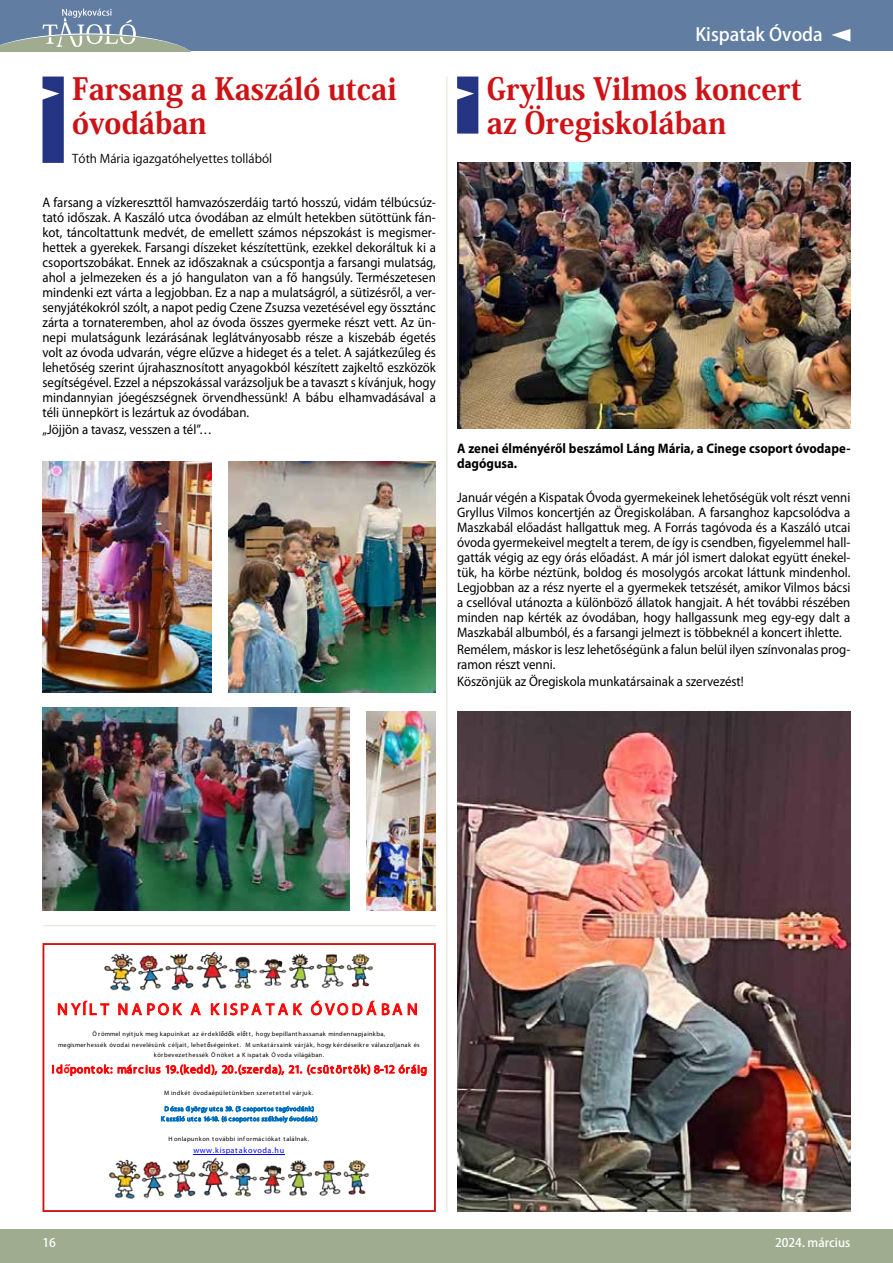
<style>
.page{position:relative;width:893px;height:1263px;background:#fff}
.page>*{position:absolute;margin:0;border:0;box-sizing:border-box;transform-origin:0 0}
.t1{font:800 30.3px/33.3px "Koz Min Pr 6 N";color:#cd1316;scale:.95 1}
.t2{font:500 18px "Koz Go Pr 6 N";color:#fff}
.t3{font:16.35px "Myriad Pro";letter-spacing:.21em;color:#f00}
.t4{font:13.8px/15px "Myriad Pro";color:#000;text-align:justify;scale:.93 1}
.t5{font:700 13.8px/15px "Myriad Pro";color:#000;scale:.93 1}
.t6{font:12px "Koz Go Pr 6 N";color:#000}
.t7{font:500 12px "Koz Go Pr 6 N";color:#fff}
.t8{font:11.7px "Myriad Pro";letter-spacing:.065em;color:#f00}
.t9{font:8.1px "Myriad Pro";letter-spacing:.065em;color:#00f}
.t10{font:6.45px/10.4px "Myriad Pro";letter-spacing:.06em;color:#000;text-align:center}
.t11{font:6.45px/10.1px "Myriad Pro";letter-spacing:.065em;color:#0070c0;text-align:center}
.s1{font-family:"Comic Sans MS"}
.s2{font-family:"Comic Sans MS";font-weight:700}
</style>
<div class="page">
<div style="left:0;top:1229px;width:893px;height:34px;background:#9fac8f"></div>
<div style="left:0;top:0;width:893px;height:51px;background:#617da2"></div>
<svg style="left:831px;top:29px;width:19px;height:13px"></svg>
<svg style="left:0;top:9px;width:191px;height:42px"></svg>
<svg style="left:43px;top:77px;width:21px;height:86px;background:#32408a"></svg>
<svg style="left:457px;top:77px;width:21px;height:57px"></svg>
<hr style="left:193px;top:1154px;width:92px;height:1px;background:#00f">
<img style="left:104px;top:951px;width:269px;height:40px">
<img style="left:109px;top:1157px;width:260px;height:41px">
<div style="left:43px;top:943px;width:393px;height:269px;border:2px solid #cd1316"></div>
<img style="left:43px;top:707px;width:307px;height:204px">
<img style="left:229px;top:462px;width:207px;height:230px">
<img style="left:43px;top:461px;width:168px;height:231px">
<img style="left:367px;top:711px;width:69px;height:200px">
<img style="left:457px;top:163px;width:393px;height:265px">
<img style="left:457px;top:711px;width:393px;height:501px">
<hr style="left:446px;top:77px;width:1px;height:1135px;background:#9fac8f">
<hr style="left:43px;top:925px;width:393px;height:1px;background:#9fac8f">
<h1 class="t1" style="left:72px;top:73px;width:343px">Farsang a Kaszáló utcai óvodában</h1>
<p class="t6" style="left:72px;top:152px;width:201px">Tóth Mária igazgatóhelyettes tollából</p>
<p class="t4" style="left:43px;top:195px;width:424px">A farsang a vízkereszttől hamvazószerdáig tartó hosszú, vidám télbúcsúz&shy;tató időszak. A Kaszáló utca óvodában az elmúlt hetekben sütöttünk fán&shy;kot, táncoltattunk medvét, de emellett számos népszokást is megismer&shy;hettek a gyerekek. Farsangi díszeket készítettünk, ezekkel dekoráltuk ki a csoportszobákat. Ennek az időszaknak a csúcspontja a farsangi mulatság, ahol a jelmezeken és a jó hangulaton van a fő hangsúly. Természetesen mindenki ezt várta a legjobban. Ez a nap a mulatságról, a sütizésről, a ver&shy;senyjátékokról szólt, a napot pedig Czene Zsuzsa vezetésével egy össztánc zárta a tornateremben, ahol az óvoda összes gyermeke részt vett. Az ün&shy;nepi mulatságunk lezárásának leglátványosabb része a kiszebáb égetés volt az óvoda udvarán, végre elűzve a hideget és a telet. A sajátkezűleg és lehetőség szerint újrahasznosított anyagokból készített zajkeltő eszközök segítségével. Ezzel a népszokással varázsoljuk be a tavaszt s kívánjuk, hogy mindannyian jóegészségnek örvendhessünk! A bábu elhamvadásával a téli ünnepkört is lezártuk az óvodában.</p>
<p class="t4" style="left:43px;top:422px;width:184px">„Jöjjön a tavasz, vesszen a tél”…</p>
<h2 class="t2" style="left:695px;top:25px;width:129px">Kispatak Óvoda</h2>
<h1 class="t1" style="left:487px;top:73px;width:333px">Gryllus Vilmos koncert az Öregiskolában</h1>
<p class="t5" style="left:457px;top:440px;width:424px">A zenei élményéről beszámol Láng Mária, a Cinege csoport óvodape&shy;dagógusa.</p>
<p class="t4" style="left:457px;top:489px;width:424px">Január végén a Kispatak Óvoda gyermekeinek lehetőségük volt részt venni Gryllus Vilmos koncertjén az Öregiskolában. A farsanghoz kapcsolódva a Maszkabál előadást hallgattuk meg. A Forrás tagóvoda és a Kaszáló utcai óvoda gyermekeivel megtelt a terem, de így is csendben, figyelemmel hall&shy;gatták végig az egy órás előadást. A már jól ismert dalokat együtt énekel&shy;tük, ha körbe néztünk, boldog és mosolygós arcokat láttunk mindenhol.<br>Legjobban az a rész nyerte el a gyermekek tetszését, amikor Vilmos bácsi a csellóval utánozta a különböző állatok hangjait. A hét további részében minden nap kérték az óvodában, hogy hallgassunk meg egy-egy dalt a Maszkabál albumból, és a farsangi jelmezt is többeknél a koncert ihlette.</p>
<p class="t4" style="left:457px;top:642px;width:424px">Remélem, máskor is lesz lehetőségünk a falun belül ilyen színvonalas prog&shy;ramon részt venni.</p>
<p class="t4" style="left:457px;top:674px;width:310px">Köszönjük az Öregiskola munkatársainak a szervezést!</p>
<p class="t3" style="left:57px;top:999px;width:362px">NYÍLT NAPOK A KISPATAK ÓVODÁBAN</p>
<p class="t10" style="left:58px;top:1029px;width:363px">Ö römmel nyitjuk meg kapuinkat az érdekl<span class="s1">ő</span>d<span class="s1">ő</span>k el<span class="s1">ő</span>tt, hogy bepillanthassanak mindennapjainkba,<br>megismerhessék óvodai nevelésünk céljait, lehet<span class="s1">ő</span>ségeinket. M unkatársaink várják, hogy kérdéseikre válaszoljanak és körbevezethessék Ö nöket a K ispatak Ó voda világában.</p>
<p class="t8" style="left:52px;top:1062px;width:377px">Id<span class="s2">ő</span>pontok: március 19.(kedd), 20.(szerda), 21. (csütörtök) 8-12 óráig</p>
<p class="t10" style="left:164px;top:1088px;width:151px">M indkét óvodaépületünkben szeretettel várjuk.</p>
<p class="t11" style="left:161px;top:1104px;width:158px">D ózsa G yörgy utca 39. (5 csoportos tagóvodánk)<br>K aszáló utca 16-18. (6 csoportos székhely óvodánk)</p>
<p class="t10" style="left:169px;top:1133px;width:142px">H onlapunkon további inf ormációkat találnak.</p>
<p class="t9" style="left:193px;top:1145px;width:92px">www.kispatakovoda.hu</p>
<p class="t7" style="left:43px;top:1236px;width:15px">16</p>
<p class="t7" style="left:775px;top:1236px;width:77px">2024. március</p>
</div>
